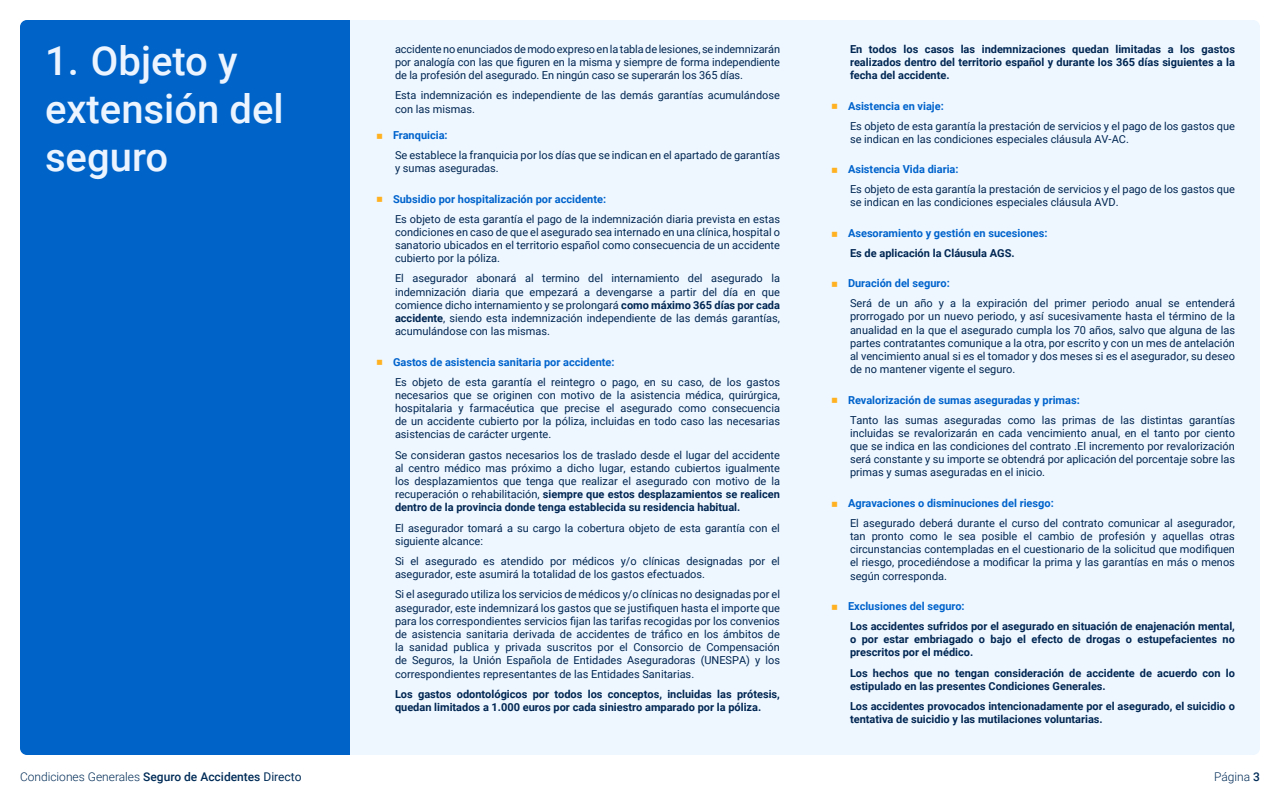
<style>
.page{position:relative;width:1280px;height:800px;background:#fff}
.page>*{position:absolute;margin:0;border:0;box-sizing:border-box;transform-origin:0 0}
.t1{font:500 40px/48px "Roboto";color:#ebf4ff}
.t2{font:300 12px "Roboto";color:#002c57}
.t3{font:11px/13.2px "Roboto";color:#002652;text-align:justify}
.t4{font:700 11px/13.2px "Roboto";color:#002652}
.t5{font:700 11px "Roboto";color:#0063cc}
.s1{font-weight:700}
.s2{font-weight:500}
.s3{font-weight:400}
</style>
<div class="page">
<div style="left:20px;top:20px;width:1240px;height:735px;background:#eef7ff;border-radius:7px"></div>
<div style="left:20px;top:20px;width:330px;height:735px;background:#0063c7"></div>
<h1 class="t1" style="left:45px;top:35px;width:240px">1. Objeto y extensión del seguro</h1>
<p class="t3" style="left:395px;top:42px;width:387px">accidente no enunciados de modo expreso en la tabla de lesiones, se indemnizarán por analogía con las que figuren en la misma y siempre de forma independiente de la profesión del asegurado. En ningún caso se superarán los 365 días.</p>
<p class="t3" style="left:395px;top:88px;width:386px">Esta indemnización es independiente de las demás garantías acumulándose con las mismas.</p>
<p class="t5" style="left:393px;top:128px;width:56px">Franquicia:</p>
<p class="t3" style="left:395px;top:148px;width:387px">Se establece la franquicia por los días que se indican en el apartado de garantías y sumas aseguradas.</p>
<p class="t5" style="left:393px;top:191px;width:215px">Subsidio por hospitalización por accidente:</p>
<p class="t3" style="left:395px;top:212px;width:387px">Es objeto de esta garantía el pago de la indemnización diaria prevista en estas condiciones en caso de que el asegurado sea internado en una clínica, hospital o sanatorio ubicados en el territorio español como consecuencia de un accidente cubierto por la póliza.</p>
<p class="t3" style="left:395px;top:271px;width:387px">El asegurador abonará al termino del internamiento del asegurado la indemnización diaria que empezará a devengarse a partir del día en que comience dicho internamiento y se prolongará <span class="s1">como máximo 365 días por cada accidente</span>, siendo esta indemnización independiente de las demás garantías, acumulándose con las mismas.</p>
<p class="t5" style="left:393px;top:354px;width:223px">Gastos de asistencia sanitaria por accidente:</p>
<p class="t3" style="left:395px;top:375px;width:387px">Es objeto de esta garantía el reintegro o pago, en su caso, de los gastos necesarios que se originen con motivo de la asistencia médica, quirúrgica, hospitalaria y farmacéutica que precise el asegurado como consecuencia de un accidente cubierto por la póliza, incluidas en todo caso las necesarias asistencias de carácter urgente.</p>
<p class="t3" style="left:395px;top:448px;width:387px">Se consideran gastos necesarios los de traslado desde el lugar del accidente al centro médico mas próximo a dicho lugar, estando cubiertos igualmente los desplazamientos que tenga que realizar el asegurado con motivo de la recuperación o rehabilitación, <span class="s1">siempre que estos desplazamientos se realicen dentro de la provincia donde tenga establecida su residencia habitual.</span></p>
<p class="t3" style="left:395px;top:521px;width:387px">El asegurador tomará a su cargo la cobertura objeto de esta garantía con el siguiente alcance:</p>
<p class="t3" style="left:395px;top:554px;width:387px">Si el asegurado es atendido por médicos y/o clínicas designadas por el asegurador, este asumirá la totalidad de los gastos efectuados.</p>
<p class="t3" style="left:395px;top:587px;width:387px">Si el asegurado utiliza los servicios de médicos y/o clínicas no designadas por el asegurador, este indemnizará los gastos que se justifiquen hasta el importe que para los correspondientes servicios fijan las tarifas recogidas por los convenios de asistencia sanitaria derivada de accidentes de tráfico en los ámbitos de la sanidad publica y privada suscritos por el Consorcio de Compensación de Seguros, la Unión Española de Entidades Aseguradoras (UNESPA) y los correspondientes representantes de las Entidades Sanitarias.</p>
<p class="t4" style="left:395px;top:687px;width:386px">Los gastos odontológicos por todos los conceptos, incluidas las prótesis, quedan limitados a 1.000 euros por cada siniestro amparado por la póliza.</p>
<p class="t4" style="left:850px;top:42px;width:386px;text-align:justify">En todos los casos las indemnizaciones quedan limitadas a los gastos realizados dentro del territorio español y durante los 365 días siguientes a la fecha del accidente.</p>
<p class="t5" style="left:848px;top:98px;width:97px">Asistencia en viaje:</p>
<p class="t3" style="left:850px;top:119px;width:386px">Es objeto de esta garantía la prestación de servicios y el pago de los gastos que se indican en las condiciones especiales cláusula AV-AC.</p>
<p class="t5" style="left:848px;top:162px;width:112px">Asistencia Vida diaria:</p>
<p class="t3" style="left:850px;top:182px;width:386px">Es objeto de esta garantía la prestación de servicios y el pago de los gastos que se indican en las condiciones especiales cláusula AVD.</p>
<p class="t5" style="left:848px;top:225px;width:201px">Asesoramiento y gestión en sucesiones:</p>
<p class="t4" style="left:850px;top:246px;width:166px">Es de aplicación la Cláusula AGS.</p>
<p class="t5" style="left:848px;top:276px;width:103px">Duración del seguro:</p>
<p class="t3" style="left:850px;top:296px;width:387px">Será de un año y a la expiración del primer periodo anual se entenderá prorrogado por un nuevo periodo, y así sucesivamente hasta el término de la anualidad en la que el asegurado cumpla los 70 años, salvo que alguna de las partes contratantes comunique a la otra, por escrito y con un mes de antelación al vencimiento anual si es el tomador y dos meses si es el asegurador, su deseo de no mantener vigente el seguro.</p>
<p class="t5" style="left:848px;top:392px;width:233px">Revalorización de sumas aseguradas y primas:</p>
<p class="t3" style="left:850px;top:413px;width:387px">Tanto las sumas aseguradas como las primas de las distintas garantías incluidas se revalorizarán en cada vencimiento anual, en el tanto por ciento que se indica en las condiciones del contrato .El incremento por revalorización será constante y su importe se obtendrá por aplicación del porcentaje sobre las primas y sumas aseguradas en el inicio.</p>
<p class="t5" style="left:848px;top:495px;width:207px">Agravaciones o disminuciones del riesgo:</p>
<p class="t3" style="left:850px;top:516px;width:387px">El asegurado deberá durante el curso del contrato comunicar al asegurador, tan pronto como le sea posible el cambio de profesión y aquellas otras circunstancias contempladas en el cuestionario de la solicitud que modifiquen el riesgo, procediéndose a modificar la prima y las garantías en más o menos según corresponda.</p>
<p class="t5" style="left:848px;top:599px;width:118px">Exclusiones del seguro:</p>
<p class="t4" style="left:850px;top:619px;width:387px;text-align:justify">Los accidentes sufridos por el asegurado en situación de enajenación mental, o por estar embriagado o bajo el efecto de drogas o estupefacientes no prescritos por el médico.</p>
<p class="t4" style="left:850px;top:666px;width:386px">Los hechos que no tengan consideración de accidente de acuerdo con lo estipulado en las presentes Condiciones Generales.</p>
<p class="t4" style="left:850px;top:699px;width:386px">Los accidentes provocados intencionadamente por el asegurado, el suicidio o tentativa de suicidio y las mutilaciones voluntarias.</p>
<p class="t2" style="left:20px;top:768px;width:283px">Condiciones Generales <span class="s2">Seguro de Accidentes</span> <span class="s3">Directo</span></p>
<p class="t2" style="left:1214px;top:768px;width:47px">Página <span class="s2">3</span></p>
</div>
